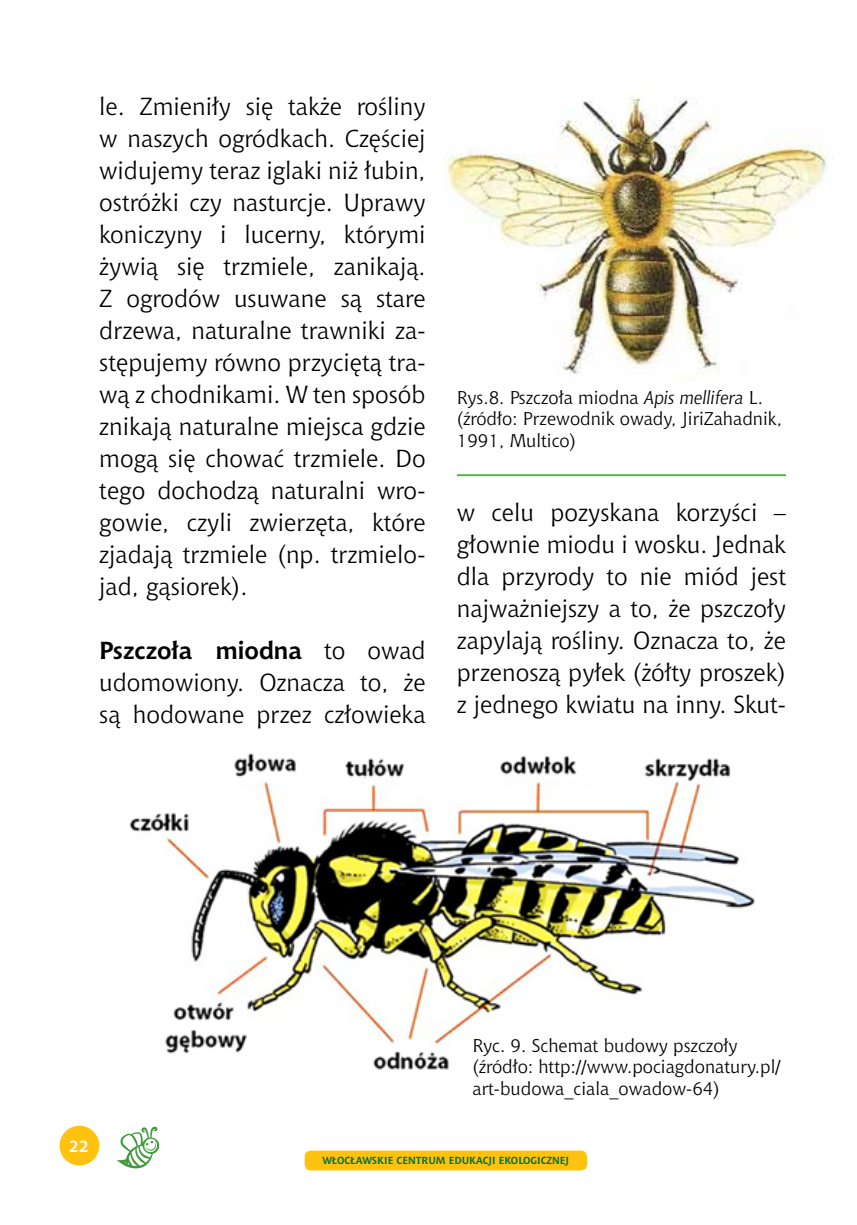
<style>
.page{position:relative;width:857px;height:1225px;background:#fff}
.page>*{position:absolute;margin:0;border:0;box-sizing:border-box;transform-origin:0 0}
.t1{font:24px/32px "Chianti PL";color:#000;text-align:justify}
.t2{font:18px/21.6px "Chianti PL";color:#000}
.t3{font:700 16px "Chianti PL";color:#fff}
.t4{font:700 10px "Chianti PL";color:#007236}
.s1{font-weight:700}
.s2{font-style:italic}
</style>
<div class="page">
<div style="left:60px;top:1125px;width:39px;height:40px;background:#ffc20e;border-radius:50%"></div>
<div style="left:304px;top:1150px;width:282px;height:20px;background:#ffc20e;border-radius:6px"></div>
<svg style="left:116px;top:1126px;width:43px;height:42px"></svg>
<img style="left:129px;top:753px;width:626px;height:317px">
<img style="left:444px;top:95px;width:383px;height:286px">
<hr style="left:456px;top:474px;width:329px;height:2px;background:#50b848">
<p class="t1" style="left:99px;top:90px;width:327px">le. Zmieniły się także rośliny w naszych ogródkach. Częściej widujemy teraz iglaki niż łubin, ostróżki czy nasturcje. Uprawy koniczyny i lucerny, którymi żywią się trzmiele, zanikają.<br>Z ogrodów usuwane są stare drzewa, naturalne trawniki za&shy;stępujemy równo przyciętą tra&shy;wą z chodnikami. W ten sposób znikają naturalne miejsca gdzie mogą się chować trzmiele. Do tego dochodzą naturalni wro&shy;gowie, czyli zwierzęta, które zjadają trzmiele (np. trzmielo&shy;jad, gąsiorek).</p>
<p class="t1" style="left:99px;top:634px;width:327px"><span class="s1">Pszczoła miodna</span> to owad udomowiony. Oznacza to, że są hodowane przez człowieka</p>
<p class="t2" style="left:456px;top:386px;width:326px">Rys.8. Pszczoła miodna <span class="s2">Apis mellifera</span> L. (źródło: Przewodnik owady, JiriZahadnik,<br>1991, Multico)</p>
<p class="t1" style="left:456px;top:497px;width:330px">w celu pozyskana korzyści – głownie miodu i wosku. Jednak dla przyrody to nie miód jest najważniejszy a to, że pszczoły zapylają rośliny. Oznacza to, że przenoszą pyłek (żółty proszek) z jednego kwiatu na inny. Skut-</p>
<p class="t3" style="left:69px;top:1136px;width:21px">22</p>
<p class="t2" style="left:472px;top:1034px;width:310px">Ryc. 9. Schemat budowy pszczoły (źródło: http://www.pociagdonatury.pl/ art-budowa_ciala_owadow-64)</p>
<p class="t4" style="left:322px;top:1154px;width:248px">WŁOCŁAWSKIE CENTRUM EDUKACJI EKOLOGICZNEJ</p>
</div>
